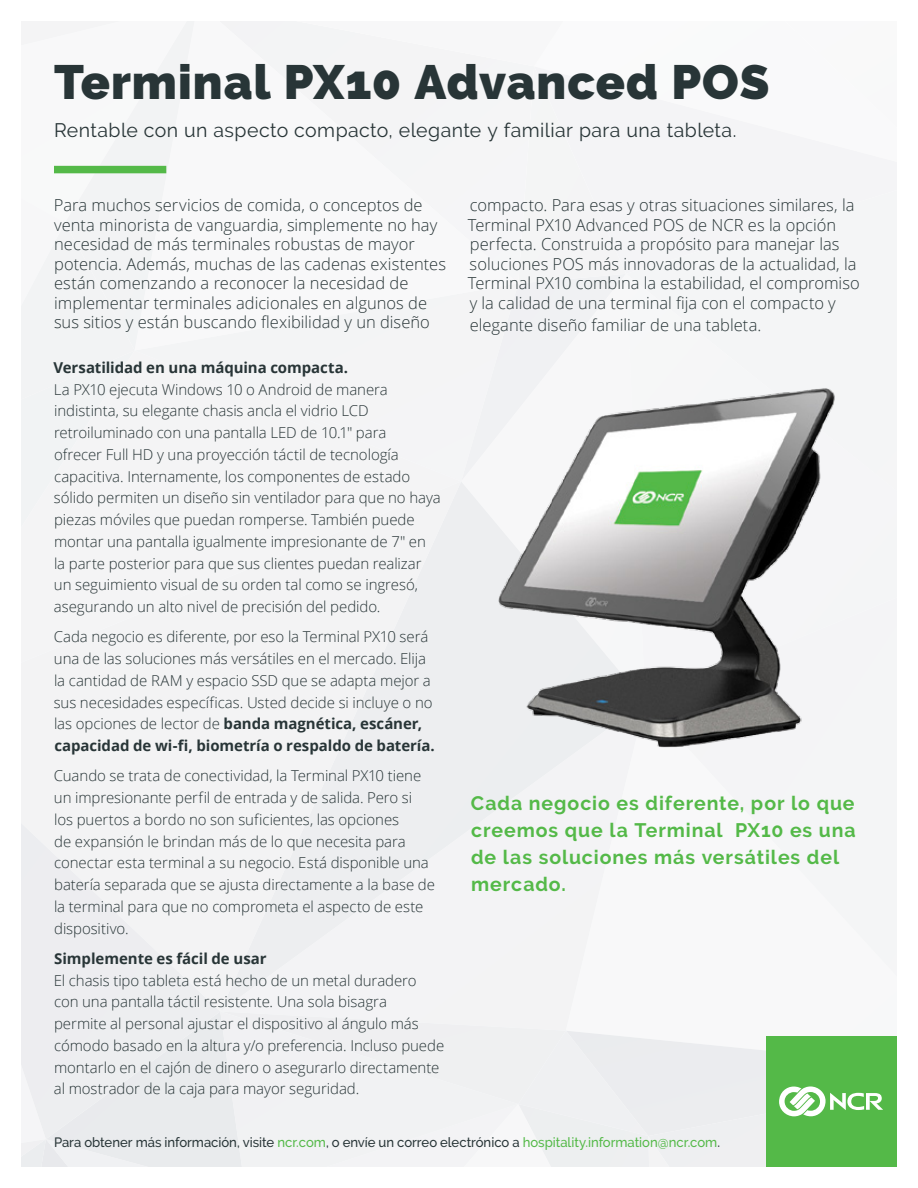
<style>
.page{position:relative;width:918px;height:1188px;background:#fff}
.page>*{position:absolute;margin:0;border:0;box-sizing:border-box;transform-origin:0 0}
.t1{font:900 48px "Raleway";letter-spacing:.015em;color:#283537}
.t2{font:700 19.5px/27px "Raleway";letter-spacing:.045em;color:#54b948}
.t3{font:19.5px "Raleway";letter-spacing:.02em;color:#283537}
.t4{font:300 16.5px/19.5px "Open Sans";color:#283537}
.t5{font:300 15px/21.8px "Open Sans";letter-spacing:-.005em;color:#283537}
.t6{font:700 15px "Open Sans";letter-spacing:-.005em;color:#283537}
.t7{font:500 13.5px "Raleway";color:#283537}
.s1{font-weight:700}
.s2{color:#54b948}
</style>
<div class="page">
<div style="left:22px;top:22px;width:874px;height:1144px;background:#f4f4f5"></div>
<div style="left:54px;top:166px;width:112px;height:7px;background:#54b948"></div>
<img style="left:471px;top:361px;width:394px;height:414px">
<h1 class="t1" style="left:54px;top:54px;width:717px">Terminal PX10 Advanced POS</h1>
<h2 class="t3" style="left:54px;top:119px;width:684px">Rentable con un aspecto compacto, elegante y familiar para una tableta.</h2>
<p class="t4" style="left:54px;top:195px;width:394px">Para muchos servicios de comida, o conceptos de venta minorista de vanguardia, simplemente no hay necesidad de más terminales robustas de mayor potencia. Además, muchas de las cadenas existentes están comenzando a reconocer la necesidad de implementar terminales adicionales en algunos de sus sitios y están buscando flexibilidad y un diseño</p>
<p class="t4" style="left:468px;top:195px;width:393px">compacto. Para esas y otras situaciones similares, la Terminal PX10 Advanced POS de NCR es la opción perfecta. Construida a propósito para manejar las soluciones POS más innovadoras de la actualidad, la Terminal PX10 combina la estabilidad, el compromiso y la calidad de una terminal fija con el compacto y</p>
<p class="t4" style="left:470px;top:315px;width:293px">elegante diseño familiar de una tableta.</p>
<p class="t6" style="left:53px;top:357px;width:296px">Versatilidad en una máquina compacta.</p>
<p class="t5" style="left:54px;top:378px;width:389px">La PX10 ejecuta Windows 10 o Android de manera indistinta, su elegante chasis ancla el vidrio LCD retroiluminado con una pantalla LED de 10.1" para<br>ofrecer Full HD y una proyección táctil de tecnología capacitiva. Internamente, los componentes de estado sólido permiten un diseño sin ventilador para que no haya piezas móviles que puedan romperse. También puede montar una pantalla igualmente impresionante de 7" en<br>la parte posterior para que sus clientes puedan realizar un seguimiento visual de su orden tal como se ingresó, asegurando un alto nivel de precisión del pedido.</p>
<p class="t5" style="left:54px;top:626px;width:383px">Cada negocio es diferente, por eso la Terminal PX10 será una de las soluciones más versátiles en el mercado. Elija la cantidad de RAM y espacio SSD que se adapta mejor a sus necesidades específicas. Usted decide si incluye o no las opciones de lector de <span class="s1">banda magnética, escáner, capacidad de wi-fi, biometría o respaldo de batería.</span></p>
<p class="t5" style="left:54px;top:765px;width:383px">Cuando se trata de conectividad, la Terminal PX10 tiene un impresionante perfil de entrada y de salida. Pero si<br>los puertos a bordo no son suficientes, las opciones<br>de expansión le brindan más de lo que necesita para conectar esta terminal a su negocio. Está disponible una batería separada que se ajusta directamente a la base de la terminal para que no comprometa el aspecto de este dispositivo.</p>
<p class="t6" style="left:54px;top:948px;width:214px">Simplemente es fácil de usar</p>
<p class="t5" style="left:54px;top:969px;width:392px">El chasis tipo tableta está hecho de un metal duradero con una pantalla táctil resistente. Una sola bisagra<br>permite al personal ajustar el dispositivo al ángulo más cómodo basado en la altura y/o preferencia. Incluso puede montarlo en el cajón de dinero o asegurarlo directamente al mostrador de la caja para mayor seguridad.</p>
<h2 class="t2" style="left:471px;top:790px;width:386px">Cada negocio es diferente, por lo que creemos que la Terminal PX10 es una de las soluciones más versátiles del mercado.</h2>
<p class="t7" style="left:54px;top:1134px;width:668px">Para obtener más información, visite <span class="s2">ncr.com</span>, o envíe un correo electrónico a <span class="s2">hospitality.information@ncr.com</span>.</p>
</div>
